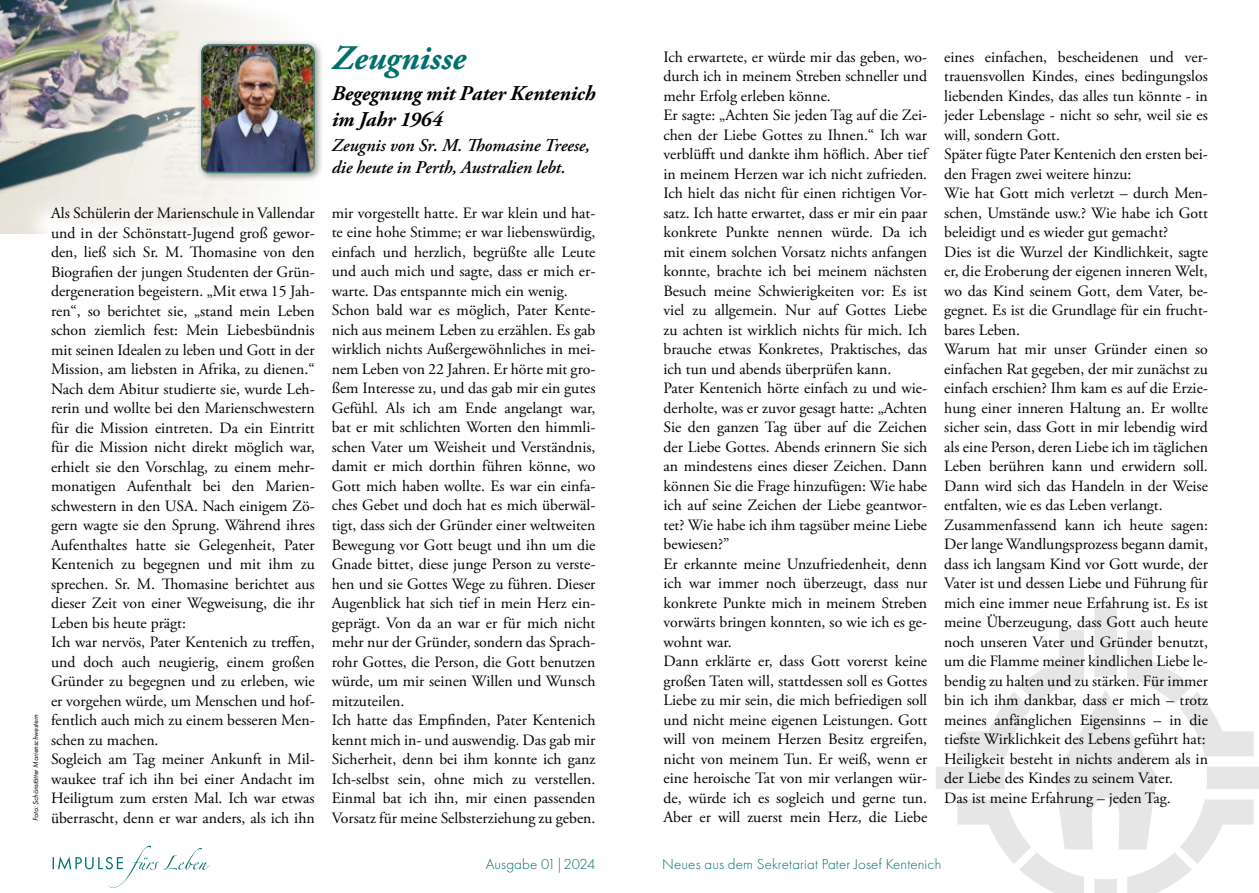
<style>
.page{position:relative;width:1259px;height:893px;background:#fff}
.page>*{position:absolute;margin:0;border:0;box-sizing:border-box;transform-origin:0 0}
.t1{font:italic 700 34.5px "Adobe Garamond Pro";color:#00706d}
.t2{font:italic 700 21px/25.2px "Adobe Garamond Pro";letter-spacing:-.005em;color:#000}
.t3{font:italic 600 18px/21.6px "Adobe Garamond Pro";letter-spacing:-.005em;color:#000}
.t4{font:15.75px/19.5px "Adobe Garamond Pro";color:#000}
.t5{font:300 15px "Futura PT";letter-spacing:.01em;color:#00706d}
.t6{font:italic 7.5px "Futura PT";color:#000}
</style>
<div class="page">
<svg style="left:53px;top:846px;width:157px;height:42px"></svg>
<img style="left:0;top:0;width:275px;height:233px">
<svg style="left:936px;top:608px;width:323px;height:285px"></svg>
<div style="left:196px;top:40px;width:127px;height:142px;background:#000;opacity:.4"></div>
<img style="left:201px;top:44px;width:114px;height:129px">
<div style="left:201px;top:44px;width:114px;height:129px;border:2px solid #408281;border-radius:8px"></div>
<h1 class="t1" style="left:332px;top:39px;width:135px">Zeugnisse</h1>
<h2 class="t2" style="left:332px;top:82px;width:265px">Begegnung mit Pater Kentenich im Jahr 1964</h2>
<p class="t3" style="left:332px;top:136px;width:260px">Zeugnis von Sr. M. Thomasine Treese, die heute in Perth, Australien lebt.</p>
<p class="t6" style="left:31px;top:821px;width:108px;rotate:-90deg">Foto: Schönstätter Marienschwestern</p>
<p class="t4" style="left:51px;top:204px;width:265px">Als Schülerin der Marienschule in Vallendar und in der Schönstatt-Jugend groß gewor&shy;den, ließ sich Sr. M. Thomasine von den Biografien der jungen Studenten der Grün&shy;dergeneration begeistern. „Mit etwa 15 Jah&shy;ren“, so berichtet sie, „stand mein Leben schon ziemlich fest: Mein Liebesbündnis mit seinen Idealen zu leben und Gott in der Mission, am liebsten in Afrika, zu dienen.“ Nach dem Abitur studierte sie, wurde Leh&shy;rerin und wollte bei den Marienschwestern für die Mission eintreten. Da ein Eintritt für die Mission nicht direkt möglich war, erhielt sie den Vorschlag, zu einem mehr&shy;monatigen Aufenthalt bei den Marien&shy;schwestern in den USA. Nach einigem Zö&shy;gern wagte sie den Sprung. Während ihres Aufenthaltes hatte sie Gelegenheit, Pater Kentenich zu begegnen und mit ihm zu sprechen. Sr. M. Thomasine berichtet aus dieser Zeit von einer Wegweisung, die ihr Leben bis heute prägt:<br>Ich war nervös, Pater Kentenich zu treffen, und doch auch neugierig, einem großen Gründer zu begegnen und zu erleben, wie er vorgehen würde, um Menschen und hof&shy;fentlich auch mich zu einem besseren Men&shy;schen zu machen.<br>Sogleich am Tag meiner Ankunft in Mil&shy;waukee traf ich ihn bei einer Andacht im Heiligtum zum ersten Mal. Ich war etwas überrascht, denn er war anders, als ich ihn</p>
<p class="t4" style="left:332px;top:204px;width:265px">mir vorgestellt hatte. Er war klein und hat&shy;te eine hohe Stimme; er war liebenswürdig, einfach und herzlich, begrüßte alle Leute und auch mich und sagte, dass er mich er&shy;warte. Das entspannte mich ein wenig.<br>Schon bald war es möglich, Pater Kente&shy;nich aus meinem Leben zu erzählen. Es gab wirklich nichts Außergewöhnliches in mei&shy;nem Leben von 22 Jahren. Er hörte mit gro&shy;ßem Interesse zu, und das gab mir ein gutes Gefühl. Als ich am Ende angelangt war, bat er mit schlichten Worten den himmli&shy;schen Vater um Weisheit und Verständnis, damit er mich dorthin führen könne, wo Gott mich haben wollte. Es war ein einfa&shy;ches Gebet und doch hat es mich überwäl&shy;tigt, dass sich der Gründer einer weltweiten Bewegung vor Gott beugt und ihn um die Gnade bittet, diese junge Person zu verste&shy;hen und sie Gottes Wege zu führen. Dieser Augenblick hat sich tief in mein Herz ein&shy;geprägt. Von da an war er für mich nicht mehr nur der Gründer, sondern das Sprach&shy;rohr Gottes, die Person, die Gott benutzen würde, um mir seinen Willen und Wunsch mitzuteilen.<br>Ich hatte das Empfinden, Pater Kentenich kennt mich in- und auswendig. Das gab mir Sicherheit, denn bei ihm konnte ich ganz Ich-selbst sein, ohne mich zu verstellen.<br>Einmal bat ich ihn, mir einen passenden Vorsatz für meine Selbsterziehung zu geben.</p>
<p class="t4" style="left:663px;top:48px;width:265px">Ich erwartete, er würde mir das geben, wo&shy;durch ich in meinem Streben schneller und mehr Erfolg erleben könne.<br>Er sagte: „Achten Sie jeden Tag auf die Zei&shy;chen der Liebe Gottes zu Ihnen.“ Ich war verblüfft und dankte ihm höflich. Aber tief in meinem Herzen war ich nicht zufrieden.<br>Ich hielt das nicht für einen richtigen Vor&shy;satz. Ich hatte erwartet, dass er mir ein paar konkrete Punkte nennen würde. Da ich mit einem solchen Vorsatz nichts anfangen konnte, brachte ich bei meinem nächsten Besuch meine Schwierigkeiten vor: Es ist viel zu allgemein. Nur auf Gottes Liebe zu achten ist wirklich nichts für mich. Ich brauche etwas Konkretes, Praktisches, das ich tun und abends überprüfen kann.<br>Pater Kentenich hörte einfach zu und wie&shy;derholte, was er zuvor gesagt hatte: „Achten Sie den ganzen Tag über auf die Zeichen der Liebe Gottes. Abends erinnern Sie sich an mindestens eines dieser Zeichen. Dann können Sie die Frage hinzufügen: Wie habe ich auf seine Zeichen der Liebe geantwor&shy;tet? Wie habe ich ihm tagsüber meine Liebe bewiesen?”<br>Er erkannte meine Unzufriedenheit, denn ich war immer noch überzeugt, dass nur konkrete Punkte mich in meinem Streben vorwärts bringen konnten, so wie ich es ge&shy;wohnt war.<br>Dann erklärte er, dass Gott vorerst keine großen Taten will, stattdessen soll es Gottes Liebe zu mir sein, die mich befriedigen soll und nicht meine eigenen Leistungen. Gott will von meinem Herzen Besitz ergreifen, nicht von meinem Tun. Er weiß, wenn er eine heroische Tat von mir verlangen wür&shy;de, würde ich es sogleich und gerne tun.<br>Aber er will zuerst mein Herz, die Liebe</p>
<p class="t4" style="left:944px;top:48px;width:265px">eines einfachen, bescheidenen und ver&shy;trauensvollen Kindes, eines bedingungslos liebenden Kindes, das alles tun könnte - in jeder Lebenslage - nicht so sehr, weil sie es will, sondern Gott.<br>Später fügte Pater Kentenich den ersten bei&shy;den Fragen zwei weitere hinzu:<br>Wie hat Gott mich verletzt – durch Men&shy;schen, Umstände usw.? Wie habe ich Gott beleidigt und es wieder gut gemacht?<br>Dies ist die Wurzel der Kindlichkeit, sagte er, die Eroberung der eigenen inneren Welt, wo das Kind seinem Gott, dem Vater, be&shy;gegnet. Es ist die Grundlage für ein frucht&shy;bares Leben.<br>Warum hat mir unser Gründer einen so einfachen Rat gegeben, der mir zunächst zu einfach erschien? Ihm kam es auf die Erzie&shy;hung einer inneren Haltung an. Er wollte sicher sein, dass Gott in mir lebendig wird als eine Person, deren Liebe ich im täglichen Leben berühren kann und erwidern soll.<br>Dann wird sich das Handeln in der Weise entfalten, wie es das Leben verlangt.<br>Zusammenfassend kann ich heute sagen:<br>Der lange Wandlungsprozess begann damit, dass ich langsam Kind vor Gott wurde, der Vater ist und dessen Liebe und Führung für mich eine immer neue Erfahrung ist. Es ist meine Überzeugung, dass Gott auch heute noch unseren Vater und Gründer benutzt, um die Flamme meiner kindlichen Liebe le&shy;bendig zu halten und zu stärken. Für immer bin ich ihm dankbar, dass er mich – trotz meines anfänglichen Eigensinns – in die tiefste Wirklichkeit des Lebens geführt hat:<br>Heiligkeit besteht in nichts anderem als in der Liebe des Kindes zu seinem Vater.<br>Das ist meine Erfahrung – jeden Tag.</p>
<p class="t5" style="left:486px;top:855px;width:111px">Ausgabe 01|2024</p>
<p class="t5" style="left:662px;top:855px;width:280px">Neues aus dem Sekretariat Pater Josef Kentenich</p>
</div>
